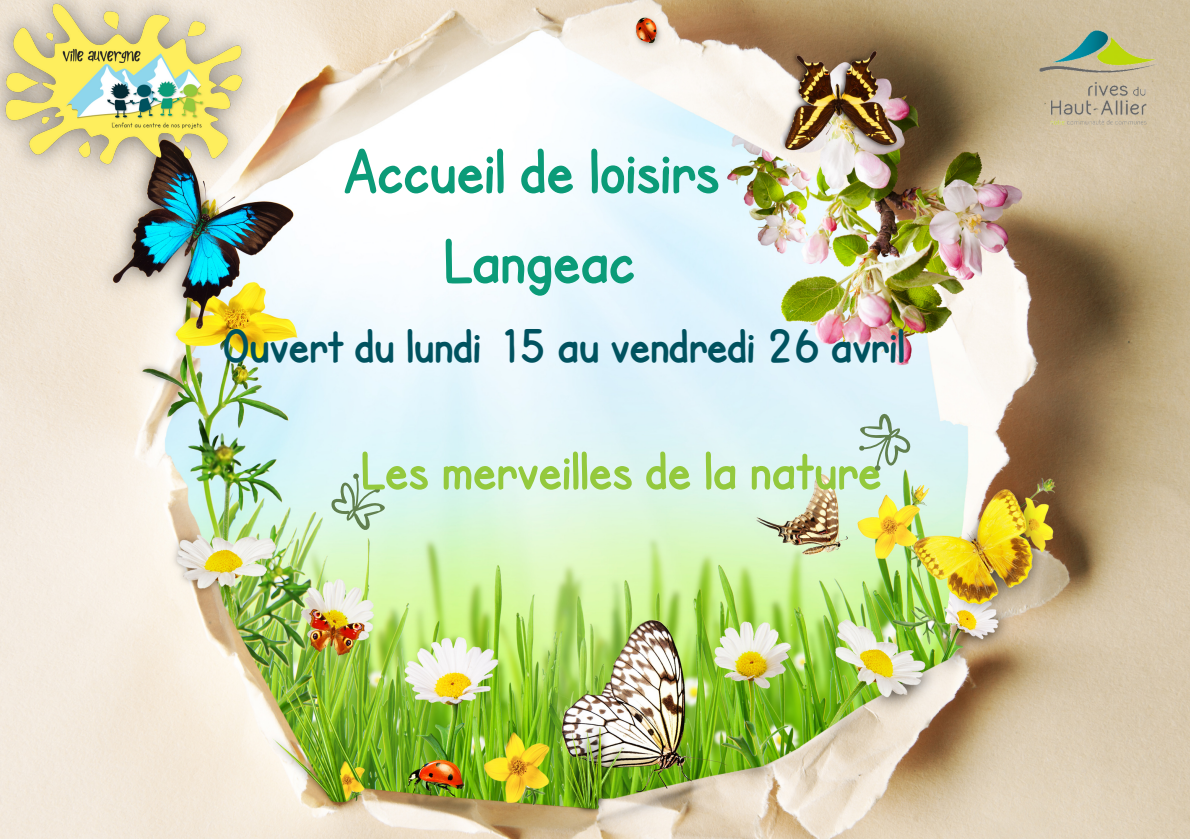
<style>
.page{position:relative;width:1190px;height:839px;background:#fff}
.page>*{position:absolute;margin:0;border:0;box-sizing:border-box;transform-origin:0 0}
.t1{font:700 64px/90px "SF Cartoonist Hand";color:#0b9b78;text-align:center}
.t2{font:700 54.4px "SF Cartoonist Hand";color:#94c93d}
.t3{font:700 48px "SF Cartoonist Hand";color:#00525f}
</style>
<div class="page">
<img style="left:0;top:0;width:1190px;height:838px">
<svg style="left:331px;top:472px;width:58px;height:61px;background:#c4e0cf"></svg>
<svg style="left:845px;top:403px;width:74px;height:77px;background:#cee5e1"></svg>
<img style="left:0;top:0;width:266px;height:188px">
<img style="left:1009px;top:0;width:181px;height:154px">
<p class="t1" style="left:344px;top:125px;width:377px">Accueil de loisirs<br>Langeac</p>
<h2 class="t3" style="left:223px;top:319px;width:683px">Ouvert du lundi 15 au vendredi 26 avril</h2>
<p class="t2" style="left:361px;top:439px;width:522px">Les merveilles de la nature</p>
</div>
